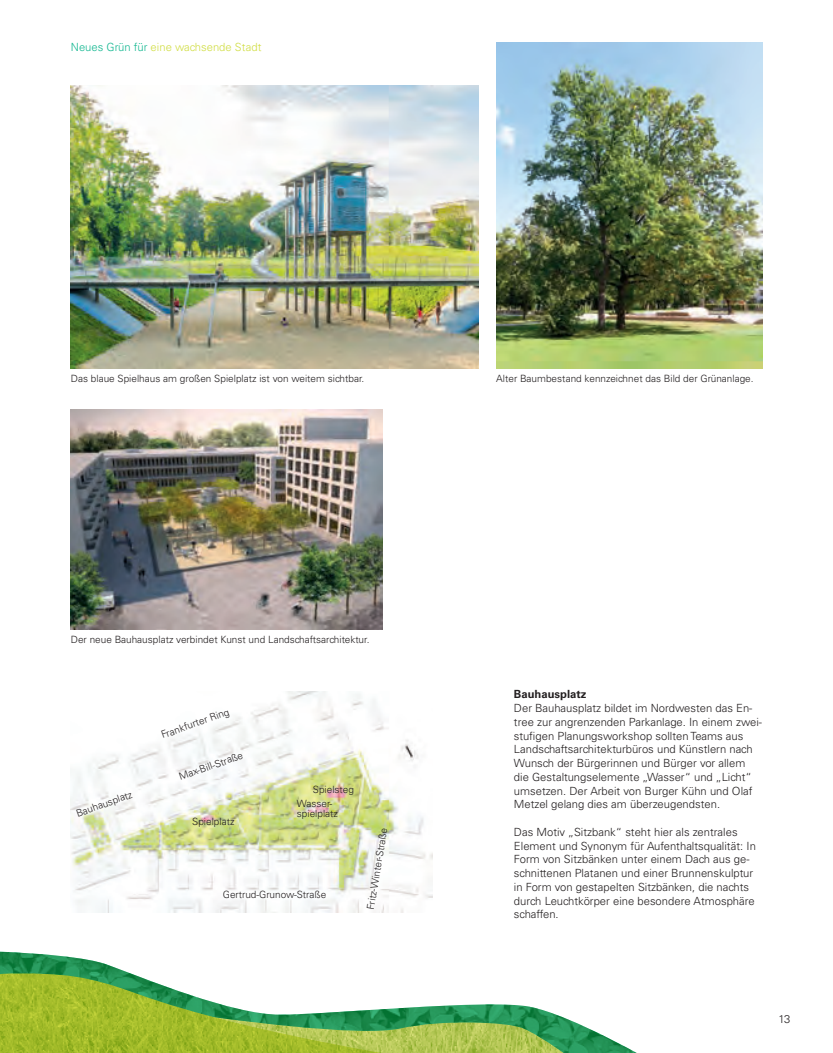
<style>
.page{position:relative;width:833px;height:1053px;background:#fff}
.page>*{position:absolute;margin:0;border:0;box-sizing:border-box;transform-origin:0 0}
.B_P_Copy_9_11{font:300 11.25px/13.8px "Univers LT Std";color:#231f20}
.B_P_Rubrik{font:300 11.25px "Univers LT Std";color:#d0dd41}
.B_H4_9_11{font:700 11.25px "Univers LT Std";color:#231f20}
.B_P_BU_8_9_5{font:300 10px/10px "Univers LT Std";color:#231f20}
.s1{color:#12b790}
</style>
<div class="page">
<img style="left:496px;top:43px;width:266px;height:325px">
<img style="left:71px;top:85px;width:407px;height:283px">
<img style="left:71px;top:409px;width:312px;height:220px">
<img style="left:71px;top:691px;width:361px;height:220px">
<img style="left:0;top:951px;width:635px;height:101px">
<img style="left:0;top:973px;width:565px;height:79px">
<p class="B_P_Rubrik" style="left:71px;top:40px;width:192px"><span class="s1">Neues Grün für</span> eine wachsende Stadt</p>
<p class="B_P_BU_8_9_5" style="left:71px;top:373px;width:295px">Das blaue Spielhaus am großen Spielplatz ist von weitem sichtbar.</p>
<p class="B_P_BU_8_9_5" style="left:496px;top:373px;width:259px">Alter Baumbestand kennzeichnet das Bild der Grünanlage.</p>
<p class="B_P_BU_8_9_5" style="left:71px;top:634px;width:300px">Der neue Bauhausplatz verbindet Kunst und Landschaftsarchitektur.</p>
<p class="B_P_BU_8_9_5" style="left:75px;top:808px;width:60px;rotate:-20deg">Bauhausplatz</p>
<p class="B_P_BU_8_9_5" style="left:160px;top:730px;width:73px;rotate:-20deg">Frankfurter Ring</p>
<p class="B_P_BU_8_9_5" style="left:178px;top:772px;width:68px;rotate:-20deg">Max-Bill-Straße</p>
<p class="B_P_BU_8_9_5" style="left:192px;top:816px;width:44px">Spielplatz</p>
<p class="B_P_BU_8_9_5" style="left:313px;top:784px;width:43px">Spielsteg</p>
<p class="B_P_BU_8_9_5" style="left:297px;top:798px;width:43px">Wasser&shy;spielplatz</p>
<p class="B_P_BU_8_9_5" style="left:223px;top:889px;width:105px">Gertrud-Grunow-Straße</p>
<p class="B_P_BU_8_9_5" style="left:365px;top:908px;width:84px;rotate:-80deg">Fritz-Winter-Straße</p>
<p class="B_H4_9_11" style="left:514px;top:687px;width:74px">Bauhausplatz</p>
<p class="B_P_Copy_9_11" style="left:514px;top:701px;width:250px">Der Bauhausplatz bildet im Nordwesten das En&shy;tree zur angrenzenden Parkanlage. In einem zwei&shy;stufigen Planungsworkshop sollten Teams aus Landschaftsarchitekturbüros und Künstlern nach Wunsch der Bürgerinnen und Bürger vor allem die Gestaltungselemente „Wasser“ und „Licht“ umsetzen. Der Arbeit von Burger Kühn und Olaf Metzel gelang dies am überzeugendsten.</p>
<p class="B_P_Copy_9_11" style="left:514px;top:824px;width:243px">Das Motiv „Sitzbank“ steht hier als zentrales Element und Synonym für Aufenthaltsqualität: In Form von Sitzbänken unter einem Dach aus ge&shy;schnittenen Platanen und einer Brunnenskulptur in Form von gestapelten Sitzbänken, die nachts durch Leuchtkörper eine besondere Atmosphäre schaffen.</p>
<p class="B_P_Copy_9_11" style="left:778px;top:1011px;width:13px">13</p>
</div>
